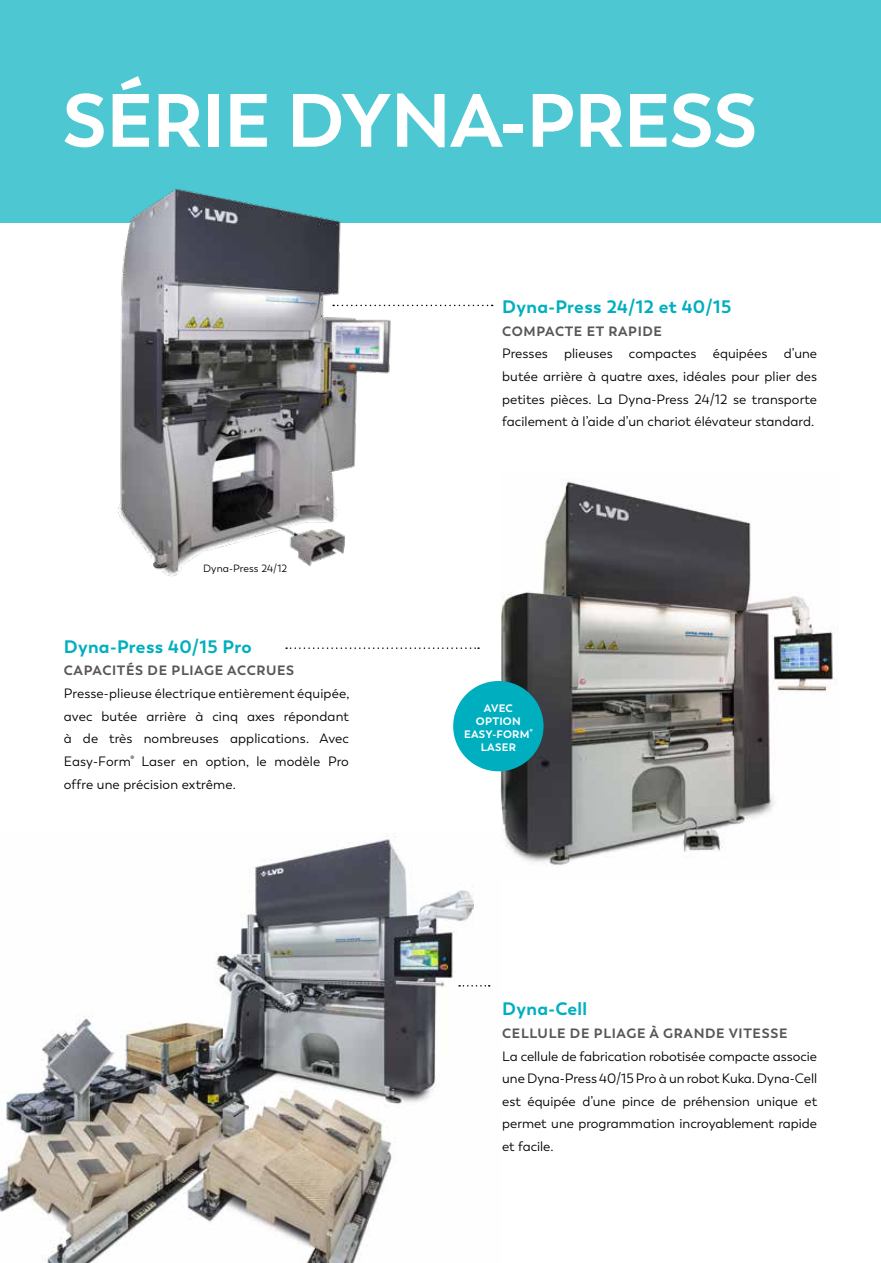
<style>
.page{position:relative;width:881px;height:1263px;background:#fff}
.page>*{position:absolute;margin:0;border:0;box-sizing:border-box;transform-origin:0 0}
.t1{font:700 75px "Trenda";letter-spacing:-.01em;color:#fff}
.t2{font:700 18px "Trenda";letter-spacing:.02em;color:#00afbf}
.t3{font:13.5px/22.6px "Trenda";letter-spacing:.005em;color:#000;text-align:justify}
.t4{font:700 13.5px "Trenda";letter-spacing:.05em;color:#575756}
.t5{font:700 10.8px/12.9px "Trenda";letter-spacing:.025em;color:#fff;text-align:center}
.t6{font:10.5px "Trenda";letter-spacing:.01em;color:#000}
</style>
<div class="page">
<div style="left:0;top:0;width:880px;height:222px;background:#4dc7d2"></div>
<img style="left:75px;top:188px;width:334px;height:388px">
<img style="left:500px;top:481px;width:338px;height:384px">
<img style="left:0;top:836px;width:491px;height:427px">
<svg style="left:286px;top:647px;width:193px;height:2px"></svg>
<svg style="left:333px;top:305px;width:159px;height:1px"></svg>
<svg style="left:459px;top:985px;width:30px;height:1px"></svg>
<div style="left:453px;top:681px;width:90px;height:90px;background:#00afbf;border-radius:50%"></div>
<h1 class="t1" style="left:63px;top:74px;width:696px">SÉRIE DYNA-PRESS</h1>
<p class="t6" style="left:203px;top:562px;width:85px">Dyna-Press 24/12</p>
<h2 class="t2" style="left:64px;top:635px;width:189px">Dyna-Press 40/15 Pro</h2>
<p class="t4" style="left:64px;top:662px;width:232px">CAPACITÉS DE PLIAGE ACCRUES</p>
<p class="t3" style="left:64px;top:682px;width:287px">Presse-plieuse électrique entièrement équipée, avec butée arrière à cinq axes répondant à de très nombreuses applications. Avec Easy-Form<sup>®</sup> Laser en option, le modèle Pro offre une précision extrême.</p>
<h2 class="t2" style="left:502px;top:295px;width:230px">Dyna-Press 24/12 et 40/15</h2>
<p class="t4" style="left:502px;top:322px;width:161px">COMPACTE ET RAPIDE</p>
<p class="t3" style="left:502px;top:342px;width:316px">Presses plieuses compactes équipées d’une butée arrière à quatre axes, idéales pour plier des petites pièces. La Dyna-Press 24/12 se transporte facilement à l’aide d’un chariot élévateur standard.</p>
<p class="t5" style="left:464px;top:702px;width:70px">AVEC<br>OPTION<br>EASY-FORM<sup>®<br></sup>LASER</p>
<h2 class="t2" style="left:502px;top:998px;width:86px">Dyna-Cell</h2>
<p class="t4" style="left:502px;top:1025px;width:286px">CELLULE DE PLIAGE À GRANDE VITESSE</p>
<p class="t3" style="left:502px;top:1045px;width:316px">La cellule de fabrication robotisée compacte associe une Dyna-Press 40/15 Pro à un robot Kuka. Dyna-Cell est équipée d’une pince de préhension unique et permet une programmation incroyablement rapide et facile.</p>
</div>
